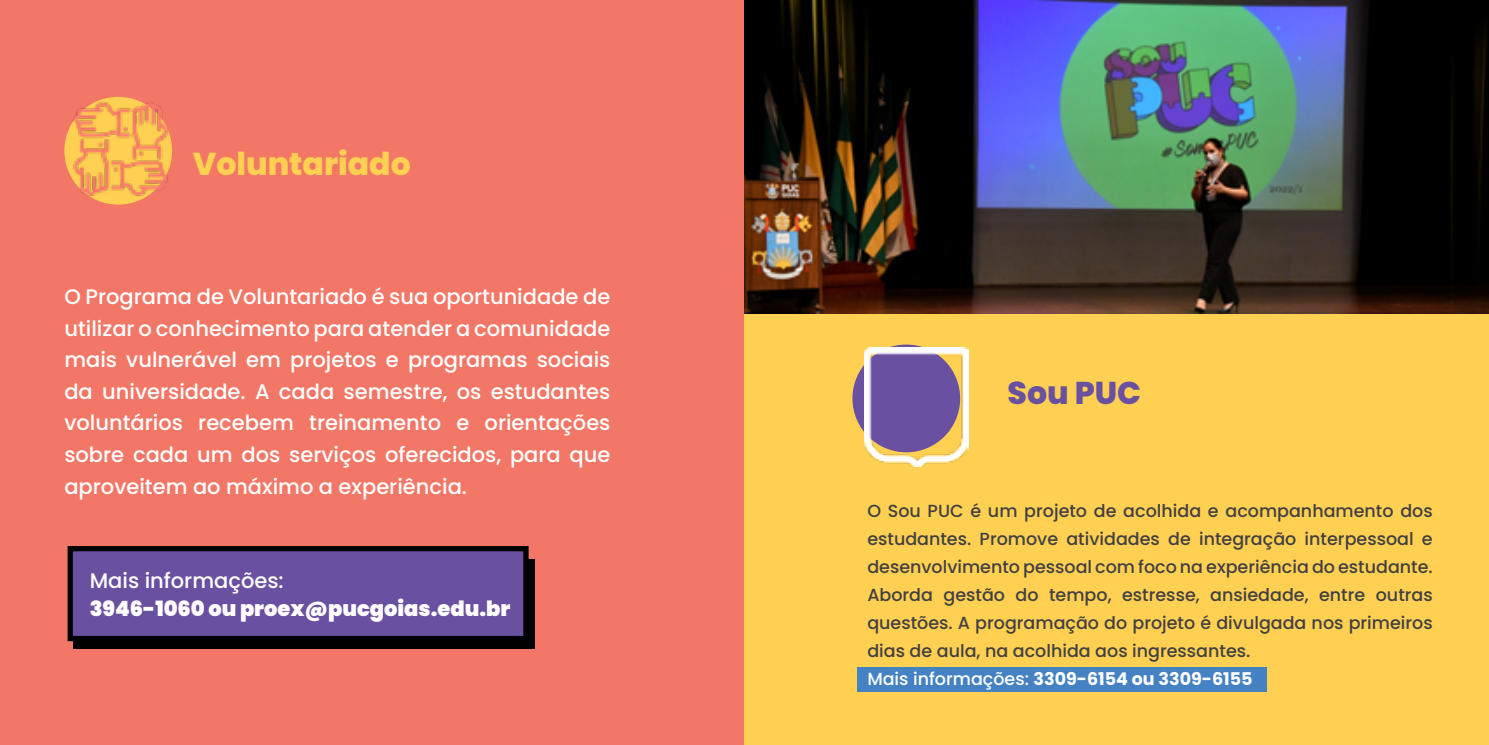
<style>
.page{position:relative;width:1489px;height:745px;background:#fff}
.page>*{position:absolute;margin:0;border:0;box-sizing:border-box;transform-origin:0 0}
.t1{font:800 31.5px "Poppins";color:#ffd051}
.t2{font:800 31.5px "Poppins";color:#6950a1}
.t3{font:500 21px/31.5px "Poppins";color:#fff;text-align:justify}
.t4{font:900 21px "Poppins";color:#fff}
.t5{font:500 17.5px/28px "Poppins";color:#414042}
.s1{color:#fff}
.s2{font-weight:700;color:#fff}
</style>
<div class="page">
<div style="left:0;top:0;width:744px;height:744px;background:#f37767"></div>
<div style="left:64px;top:97px;width:108px;height:107px;background:#ffd051;border-radius:50%"></div>
<img style="left:69px;top:97px;width:103px;height:103px">
<div style="left:74px;top:559px;width:461px;height:90px;background:#000"></div>
<div style="left:68px;top:545px;width:460px;height:95px;background:#6950a1;border:5px solid #000"></div>
<div style="left:744px;top:0;width:744px;height:744px;background:#ffd051"></div>
<img style="left:744px;top:0;width:744px;height:313px">
<div style="left:852px;top:344px;width:108px;height:108px;background:#6950a1;border-radius:50%"></div>
<img style="left:864px;top:347px;width:104px;height:119px">
<div style="left:857px;top:666px;width:409px;height:25px;background:#4582c3"></div>
<h1 class="t1" style="left:193px;top:145px;width:219px">Voluntariado</h1>
<p class="t3" style="left:64px;top:281px;width:547px">O Programa de Voluntariado é sua oportunidade de utilizar o conhecimento para atender a comunidade mais vulnerável em projetos e programas sociais da universidade. A cada semestre, os estudantes voluntários recebem treinamento e orientações sobre cada um dos serviços oferecidos, para que aproveitem ao máximo a experiência.</p>
<p class="t3" style="left:90px;top:564px;width:195px">Mais informações:</p>
<p class="t4" style="left:90px;top:596px;width:422px">3946-1060 ou proex@pucgoias.edu.br</p>
<h1 class="t2" style="left:1007px;top:374px;width:135px">Sou PUC</h1>
<p class="t5" style="left:867px;top:496px;width:567px">O Sou PUC é um projeto de acolhida e acompanhamento dos estudantes. Promove atividades de integração interpessoal e desenvolvimento pessoal com foco na experiência do estudante.<br>Aborda gestão do tempo, estresse, ansiedade, entre outras questões. A programação do projeto é divulgada nos primeiros dias de aula, na acolhida aos ingressantes.<br><span class="s1">Mais informações:</span> <span class="s2">3309-6154 ou 3309-6155</span></p>
</div>
